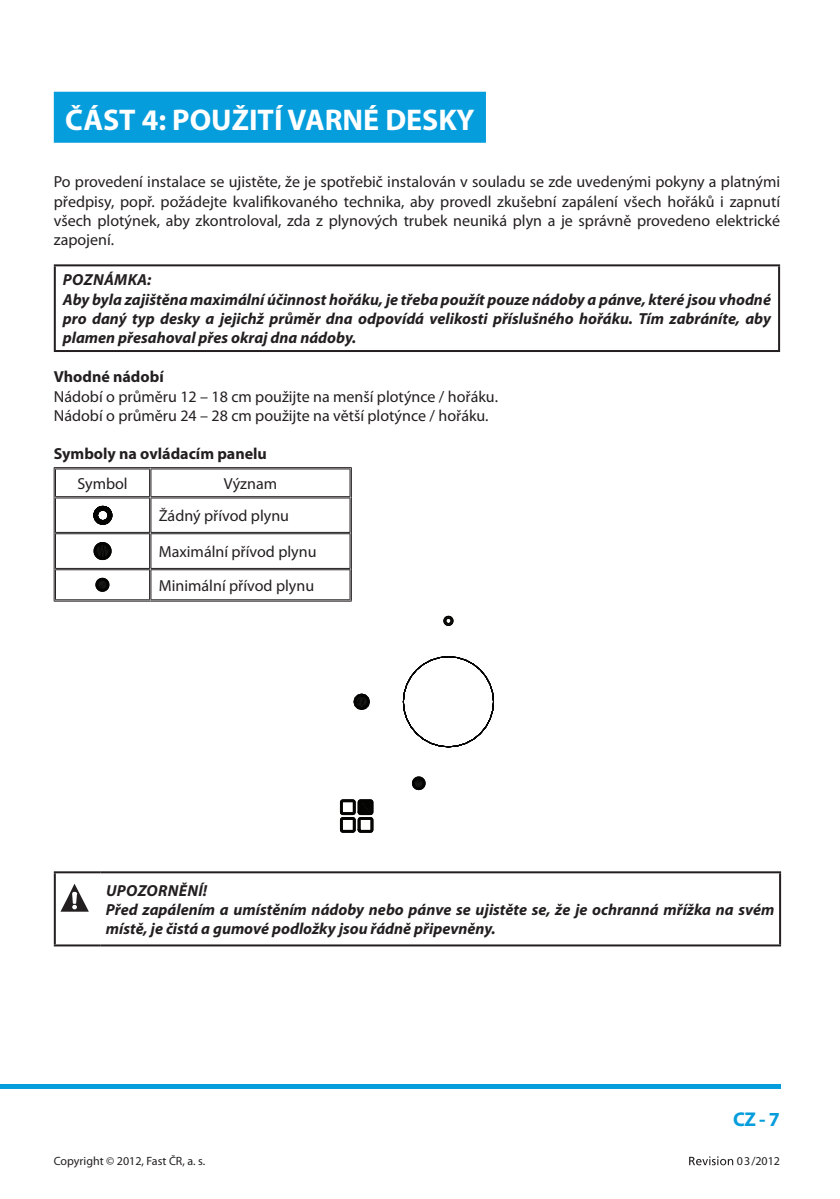
<style>
.page{position:relative;width:840px;height:1199px;background:#fff}
.page>*{position:absolute;margin:0;border:0;box-sizing:border-box;transform-origin:0 0}
.t1{font:700 30px "Myriad Pro";color:#fff}
.t2{font:700 20px "Myriad Pro";color:#069ddc}
.t3{font:16px/19.2px "Myriad Pro";color:#231f20}
.t4{font:italic 700 16px/19.2px "Myriad Pro";color:#231f20}
.t5{font:700 16px "Myriad Pro";color:#231f20}
.t6{font:12px "Myriad Pro";color:#231f20}
</style>
<div class="page">
<hr style="left:0;top:1084px;width:779px;height:4px;background:#069ddc">
<svg style="left:689px;top:1156px;width:44px;height:9px"></svg>
<div style="left:54px;top:92px;width:432px;height:51px;background:#069ddc"></div>
<hr style="left:54px;top:264px;width:725px;height:2px;background:#231f20">
<hr style="left:54px;top:266px;width:2px;height:84px;background:#231f20">
<hr style="left:777px;top:266px;width:2px;height:84px;background:#231f20">
<hr style="left:54px;top:350px;width:725px;height:2px;background:#231f20">
<hr style="left:54px;top:467px;width:96px;height:1px;background:#231f20">
<hr style="left:55px;top:468px;width:95px;height:1px;background:#231f20">
<svg style="left:54px;top:468px;width:2px;height:29px"></svg>
<hr style="left:150px;top:467px;width:201px;height:1px;background:#231f20">
<hr style="left:150px;top:468px;width:200px;height:1px;background:#231f20">
<svg style="left:149px;top:469px;width:2px;height:27px"></svg>
<svg style="left:349px;top:468px;width:3px;height:29px"></svg>
<hr style="left:55px;top:496px;width:95px;height:1px;background:#231f20">
<hr style="left:55px;top:497px;width:95px;height:1px;background:#231f20">
<hr style="left:54px;top:497px;width:1px;height:36px;background:#231f20">
<hr style="left:55px;top:498px;width:1px;height:34px;background:#231f20">
<hr style="left:150px;top:496px;width:200px;height:1px;background:#231f20">
<hr style="left:150px;top:497px;width:200px;height:1px;background:#231f20">
<hr style="left:149px;top:498px;width:1px;height:34px;background:#231f20">
<hr style="left:150px;top:498px;width:1px;height:34px;background:#231f20">
<hr style="left:349px;top:498px;width:1px;height:34px;background:#231f20">
<hr style="left:351px;top:497px;width:1px;height:36px;background:#231f20">
<hr style="left:55px;top:532px;width:95px;height:1px;background:#231f20">
<hr style="left:55px;top:533px;width:95px;height:1px;background:#231f20">
<hr style="left:54px;top:533px;width:1px;height:36px;background:#231f20">
<hr style="left:55px;top:534px;width:1px;height:34px;background:#231f20">
<hr style="left:150px;top:532px;width:200px;height:1px;background:#231f20">
<hr style="left:150px;top:533px;width:200px;height:1px;background:#231f20">
<hr style="left:149px;top:534px;width:1px;height:34px;background:#231f20">
<hr style="left:150px;top:534px;width:1px;height:34px;background:#231f20">
<hr style="left:349px;top:534px;width:1px;height:34px;background:#231f20">
<hr style="left:351px;top:533px;width:1px;height:36px;background:#231f20">
<hr style="left:55px;top:568px;width:95px;height:1px;background:#231f20">
<hr style="left:55px;top:569px;width:95px;height:1px;background:#231f20">
<hr style="left:54px;top:569px;width:1px;height:31px;background:#231f20">
<svg style="left:55px;top:570px;width:1px;height:29px"></svg>
<hr style="left:150px;top:568px;width:200px;height:1px;background:#231f20">
<hr style="left:150px;top:569px;width:200px;height:1px;background:#231f20">
<svg style="left:149px;top:570px;width:2px;height:29px"></svg>
<svg style="left:349px;top:570px;width:1px;height:29px"></svg>
<hr style="left:351px;top:569px;width:1px;height:31px;background:#231f20">
<hr style="left:55px;top:599px;width:95px;height:1px;background:#231f20">
<hr style="left:54px;top:600px;width:96px;height:1px;background:#231f20">
<hr style="left:150px;top:599px;width:200px;height:1px;background:#231f20">
<hr style="left:150px;top:600px;width:201px;height:1px;background:#231f20">
<svg style="left:93px;top:467px;width:20px;height:135px"></svg>
<svg style="left:443px;top:615px;width:11px;height:11px"></svg>
<svg style="left:353px;top:693px;width:17px;height:17px"></svg>
<svg style="left:411px;top:776px;width:15px;height:15px"></svg>
<svg style="left:339px;top:799px;width:35px;height:34px"></svg>
<svg style="left:402px;top:656px;width:92px;height:91px"></svg>
<hr style="left:100px;top:871px;width:680px;height:2px;background:#231f20">
<hr style="left:778px;top:873px;width:2px;height:71px;background:#231f20">
<hr style="left:100px;top:944px;width:680px;height:2px;background:#231f20">
<hr style="left:54px;top:871px;width:46px;height:2px;background:#231f20">
<hr style="left:54px;top:873px;width:2px;height:71px;background:#231f20">
<hr style="left:54px;top:944px;width:46px;height:2px;background:#231f20">
<svg style="left:61px;top:883px;width:28px;height:28px"></svg>
<h1 class="t1" style="left:65px;top:108px;width:411px">ČÁST 4: POUŽITÍ VARNÉ DESKY</h1>
<p class="t3" style="left:54px;top:174px;width:727px;text-align:justify">Po provedení instalace se ujistěte, že je spotřebič instalován v souladu se zde uvedenými pokyny a platnými předpisy, popř. požádejte kvalifikovaného technika, aby provedl zkušební zapálení všech hořáků i zapnutí všech plotýnek, aby zkontroloval, zda z plynových trubek neuniká plyn a je správně provedeno elektrické zapojení.</p>
<p class="t4" style="left:63px;top:272px;width:709px">POZNÁMKA:<br>Aby byla zajištěna maximální účinnost hořáku, je třeba použít pouze nádoby a pánve, které jsou vhodné pro daný typ desky a jejichž průměr dna odpovídá velikosti příslušného hořáku. Tím zabráníte, aby plamen přesahoval přes okraj dna nádoby.</p>
<p class="t5" style="left:54px;top:371px;width:111px">Vhodné nádobí</p>
<p class="t3" style="left:54px;top:388px;width:445px">Nádobí o průměru 12 – 18 cm použijte na menší plotýnce / hořáku.<br>Nádobí o průměru 24 – 28 cm použijte na větší plotýnce / hořáku.</p>
<p class="t5" style="left:54px;top:448px;width:214px">Symboly na ovládacím panelu</p>
<p class="t3" style="left:77px;top:475px;width:52px">Symbol</p>
<p class="t3" style="left:159px;top:468px;width:132px;line-height:32.4px;text-indent:65px">Význam<br>Žádný přívod plynu</p>
<p class="t3" style="left:159px;top:536px;width:159px;line-height:33.6px">Maximální přívod plynu<br>Minimální přívod plynu</p>
<p class="t4" style="left:106px;top:881px;width:669px">UPOZORNĚNÍ!<br>Před zapálením a umístěním nádoby nebo pánve se ujistěte se, že je ochranná mřížka na svém místě, je čistá a gumové podložky jsou řádně připevněny.</p>
<p class="t2" style="left:732px;top:1111px;width:49px">CZ - 7</p>
<p class="t6" style="left:54px;top:1156px;width:153px">Copyright © 2012, Fast ČR, a. s.</p>
<p class="t6" style="left:736px;top:1156px;width:45px">03/2012</p>
</div>
